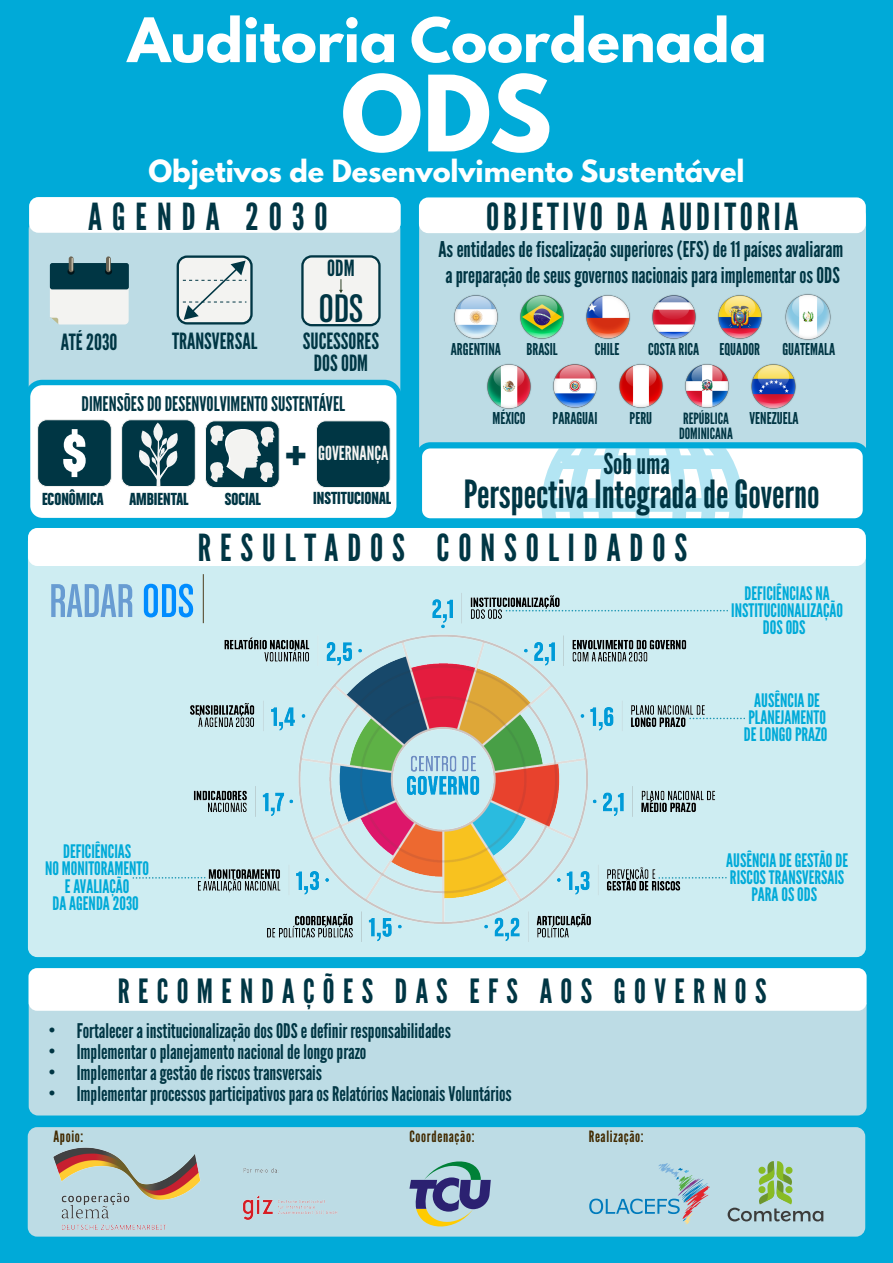
<style>
.page{position:relative;width:893px;height:1263px;background:#00aad8}
.page>*{position:absolute;margin:0;border:0;box-sizing:border-box;transform-origin:0 0}
.t1{font:700 93.15px "League Spartan";color:#fff}
.t2{font:700 54.3px "League Spartan";color:#fff}
.t3{font:50.4px "Chalet Comprime Cologne Eighty";color:#689cd2}
.t4{font:42.3px "Chalet Comprime Cologne Sixty";color:#003644}
.t5{font:38.85px "League Gothic";color:#003644}
.t6{font:37.2px "League Gothic";letter-spacing:.24em;color:#003644}
.t7{font:37.2px "League Gothic";letter-spacing:.1em;color:#003644}
.t8{font:37.2px "League Gothic";letter-spacing:.27em;color:#003644}
.t9{font:700 37.2px "League Spartan";color:#003644}
.t10{font:33.3px "League Gothic";letter-spacing:.25em;color:#003644}
.t11{font:28.65px "League Gothic";color:#003644}
.t12{font:700 27.15px "League Spartan";color:#fff}
.t13{font:22.35px/21.8px "League Gothic";color:#003644;text-align:center}
.t14{font:21.75px/26.1px "League Gothic";color:#003644;text-align:center}
.t15{font:20.1px "League Gothic";color:#003644}
.t16{font:19.35px "League Gothic";color:#f3f3f1}
.t17{font:18.6px/17.1px "League Gothic";color:#00aad8;text-align:center}
.t18{font:18.6px "Chalet Comprime Hong Kong Eighty";color:#003644}
.t19{font:16.35px "League Gothic";color:#003644}
.t20{font:15.6px "League Gothic";letter-spacing:.045em;color:#422a00}
.t21{font:15.45px/15.5px "League Gothic";color:#003644}
.s1{color:#008cff}
</style>
<div class="page">
<div style="left:29px;top:220px;width:371px;height:288px;background:#bddce5;border-radius:9px"></div>
<div style="left:28px;top:532px;width:838px;height:425px;background:#ceedf2;border-radius:9px"></div>
<img style="left:139px;top:574px;width:608px;height:384px">
<div style="left:29px;top:996px;width:838px;height:119px;background:#bddce5;border-radius:9px"></div>
<div style="left:419px;top:207px;width:447px;height:300px;background:#bddce5;border-radius:9px"></div>
<div style="left:29px;top:197px;width:372px;height:36px;background:#fff;border-radius:9px"></div>
<div style="left:419px;top:197px;width:447px;height:36px;background:#fff;border-radius:9px"></div>
<div style="left:28px;top:528px;width:838px;height:38px;background:#fff;border-radius:9px"></div>
<div style="left:29px;top:968px;width:838px;height:43px;background:#fff;border-radius:9px"></div>
<div style="left:28px;top:382px;width:371px;height:139px;background:#fff;border-radius:15px"></div>
<div style="left:25px;top:380px;width:377px;height:143px;border:5px solid #00aad8;border-radius:15px"></div>
<div style="left:122px;top:420px;width:73px;height:66px;background:#003644;border-radius:9px"></div>
<div style="left:121px;top:419px;width:75px;height:68px;border:1px solid #f3f3f1;border-radius:9px"></div>
<svg style="left:136px;top:423px;width:45px;height:63px"></svg>
<div style="left:205px;top:421px;width:74px;height:67px;background:#003644;border-radius:9px"></div>
<div style="left:205px;top:420px;width:75px;height:68px;border:1px solid #f3f3f1;border-radius:9px"></div>
<svg style="left:210px;top:425px;width:65px;height:57px"></svg>
<div style="left:316px;top:421px;width:74px;height:67px;background:#003644;border-radius:9px"></div>
<div style="left:316px;top:420px;width:75px;height:68px;border:1px solid #f3f3f1;border-radius:9px"></div>
<div style="left:38px;top:420px;width:73px;height:66px;background:#003644;border-radius:9px"></div>
<div style="left:37px;top:419px;width:75px;height:68px;border:1px solid #f3f3f1;border-radius:9px"></div>
<svg style="left:63px;top:429px;width:23px;height:48px"></svg>
<img style="left:520px;top:295px;width:44px;height:44px">
<img style="left:586px;top:295px;width:44px;height:44px">
<img style="left:652px;top:295px;width:44px;height:44px">
<img style="left:718px;top:295px;width:44px;height:44px">
<img style="left:454px;top:295px;width:44px;height:44px">
<img style="left:785px;top:294px;width:46px;height:46px">
<img style="left:619px;top:364px;width:44px;height:44px">
<img style="left:685px;top:364px;width:44px;height:44px">
<img style="left:553px;top:364px;width:44px;height:44px">
<img style="left:751px;top:364px;width:45px;height:45px">
<img style="left:486px;top:364px;width:45px;height:45px">
<div style="left:419px;top:445px;width:447px;height:76px;background:#fff;border-radius:11px"></div>
<div style="left:416px;top:442px;width:453px;height:82px;border:6px solid #00aad8;border-radius:11px"></div>
<svg style="left:541px;top:448px;width:202px;height:70px"></svg>
<div style="left:50px;top:283px;width:79px;height:41px;background:#f3f3f1;border-radius:4px"></div>
<div style="left:50px;top:263px;width:79px;height:26px;background:#003644;border-radius:2px"></div>
<svg style="left:67px;top:268px;width:8px;height:7px"></svg>
<svg style="left:105px;top:268px;width:7px;height:7px"></svg>
<div style="left:106px;top:256px;width:5px;height:16px;background:#6d6656;border-radius:2px"></div>
<svg style="left:109px;top:258px;width:1px;height:13px"></svg>
<svg style="left:69px;top:256px;width:5px;height:16px"></svg>
<svg style="left:72px;top:258px;width:1px;height:13px"></svg>
<div style="left:178px;top:257px;width:73px;height:66px;background:#f3f3f1;border-radius:9px"></div>
<div style="left:177px;top:255px;width:76px;height:69px;border:2px solid #003644;border-radius:9px"></div>
<svg style="left:183px;top:261px;width:63px;height:59px"></svg>
<div style="left:302px;top:256px;width:77px;height:69px;background:#f3f3f1;border-radius:9px"></div>
<div style="left:301px;top:255px;width:80px;height:71px;border:2px solid #003644;border-radius:9px"></div>
<svg style="left:339px;top:279px;width:4px;height:14px"></svg>
<svg style="left:50px;top:317px;width:9px;height:7px"></svg>
<div style="left:28px;top:1127px;width:837px;height:109px;background:#bddce5;border-radius:9px"></div>
<svg style="left:506px;top:610px;width:222px;height:1px"></svg>
<svg style="left:690px;top:718px;width:55px;height:1px"></svg>
<svg style="left:659px;top:877px;width:68px;height:2px"></svg>
<svg style="left:133px;top:877px;width:73px;height:2px"></svg>
<hr style="left:203px;top:574px;width:1px;height:49px;background:#4c3c1e">
<svg style="left:589px;top:1163px;width:121px;height:61px"></svg>
<svg style="left:422px;top:1161px;width:69px;height:66px"></svg>
<svg style="left:728px;top:1161px;width:95px;height:60px"></svg>
<div style="left:785px;top:1186px;width:8px;height:7px;background:#88bb24;border-radius:50%"></div>
<img style="left:40px;top:1147px;width:382px;height:90px">
<p class="t2" style="left:128px;top:-2px;width:641px">Auditoria Coordenada</p>
<p class="t1" style="left:341px;top:41px;width:213px">ODS</p>
<p class="t12" style="left:148px;top:150px;width:598px">Objetivos de Desenvolvimento Sustentável</p>
<p class="t8" style="left:88px;top:195px;width:241px">AGENDA 2030</p>
<p class="t13" style="left:327px;top:258px;width:29px">ODM</p>
<p class="t4" style="left:319px;top:285px;width:46px">ODS</p>
<p class="t13" style="left:61px;top:331px;width:58px">ATÉ 2030</p>
<p class="t13" style="left:172px;top:330px;width:87px">TRANSVERSAL</p>
<p class="t13" style="left:303px;top:330px;width:78px">SUCESSORES<br>DOS ODM</p>
<p class="t15" style="left:82px;top:392px;width:265px">DIMENSÕES DO DESENVOLVIMENTO SUSTENTÁVEL</p>
<p class="t18" style="left:42px;top:487px;width:63px">ECONÔMICA</p>
<p class="t18" style="left:129px;top:488px;width:61px">AMBIENTAL</p>
<p class="t18" style="left:225px;top:488px;width:38px">SOCIAL</p>
<p class="t9" style="left:284px;top:426px;width:25px">+</p>
<p class="t16" style="left:318px;top:442px;width:72px">GOVERNANÇA</p>
<p class="t18" style="left:313px;top:487px;width:80px">INSTITUCIONAL</p>
<p class="t7" style="left:486px;top:195px;width:314px">OBJETIVO DA AUDITORIA</p>
<p class="t14" style="left:438px;top:237px;width:406px">As entidades de fiscalização superiores (EFS) de 11 países avaliaram a preparação de seus governos nacionais para implementar os ODS</p>
<p class="t19" style="left:451px;top:339px;width:52px">ARGENTINA</p>
<p class="t19" style="left:527px;top:339px;width:33px">BRASIL</p>
<p class="t19" style="left:595px;top:339px;width:26px">CHILE</p>
<p class="t19" style="left:648px;top:339px;width:113px">COSTA RICA EQUADOR</p>
<p class="t19" style="left:782px;top:339px;width:54px">GUATEMALA</p>
<p class="t19" style="left:630px;top:408px;width:24px">PERU</p>
<p class="t21" style="left:679px;top:410px;width:55px">REPÚBLICA<br>DOMINICANA</p>
<p class="t19" style="left:492px;top:409px;width:35px">MÉXICO</p>
<p class="t19" style="left:553px;top:408px;width:46px">PARAGUAI</p>
<p class="t19" style="left:750px;top:408px;width:51px">VENEZUELA</p>
<p class="t11" style="left:603px;top:447px;width:68px">Sob uma</p>
<p class="t5" style="left:464px;top:471px;width:357px">Perspectiva Integrada de Governo</p>
<p class="t6" style="left:198px;top:526px;width:491px">RESULTADOS CONSOLIDADOS</p>
<p class="t3" style="left:49px;top:573px;width:147px">RADAR <span class="s1">ODS</span></p>
<p class="t17" style="left:731px;top:584px;width:113px">DEFICIÊNCIAS NA<br>INSTITUCIONALIZAÇÃO<br>DOS ODS</p>
<p class="t17" style="left:744px;top:692px;width:85px">AUSÊNCIA DE<br>PLANEJAMENTO<br>DE LONGO PRAZO</p>
<p class="t17" style="left:45px;top:843px;width:105px">DEFICIÊNCIAS<br>NO MONITORAMENTO<br>E AVALIAÇÃO<br>DA AGENDA 2030</p>
<p class="t17" style="left:726px;top:852px;width:123px">AUSÊNCIA DE GESTÃO DE<br>RISCOS TRANSVERSAIS<br>PARA OS ODS</p>
<p class="t10" style="left:118px;top:971px;width:650px">RECOMENDAÇÕES DAS EFS AOS GOVERNOS</p>
<p class="t15" style="left:49px;top:1019px;width:404px">• Fortalecer a institucionalização dos ODS e definir responsabilidades</p>
<p class="t15" style="left:49px;top:1040px;width:319px">• Implementar o planejamento nacional de longo prazo</p>
<p class="t15" style="left:49px;top:1061px;width:275px">• Implementar a gestão de riscos transversais</p>
<p class="t15" style="left:49px;top:1081px;width:464px">• Implementar processos participativos para os Relatórios Nacionais Voluntários</p>
<p class="t20" style="left:53px;top:1127px;width:32px">Apoio:</p>
<p class="t20" style="left:409px;top:1127px;width:67px">Coordenação:</p>
<p class="t20" style="left:589px;top:1127px;width:57px">Realização:</p>
</div>
